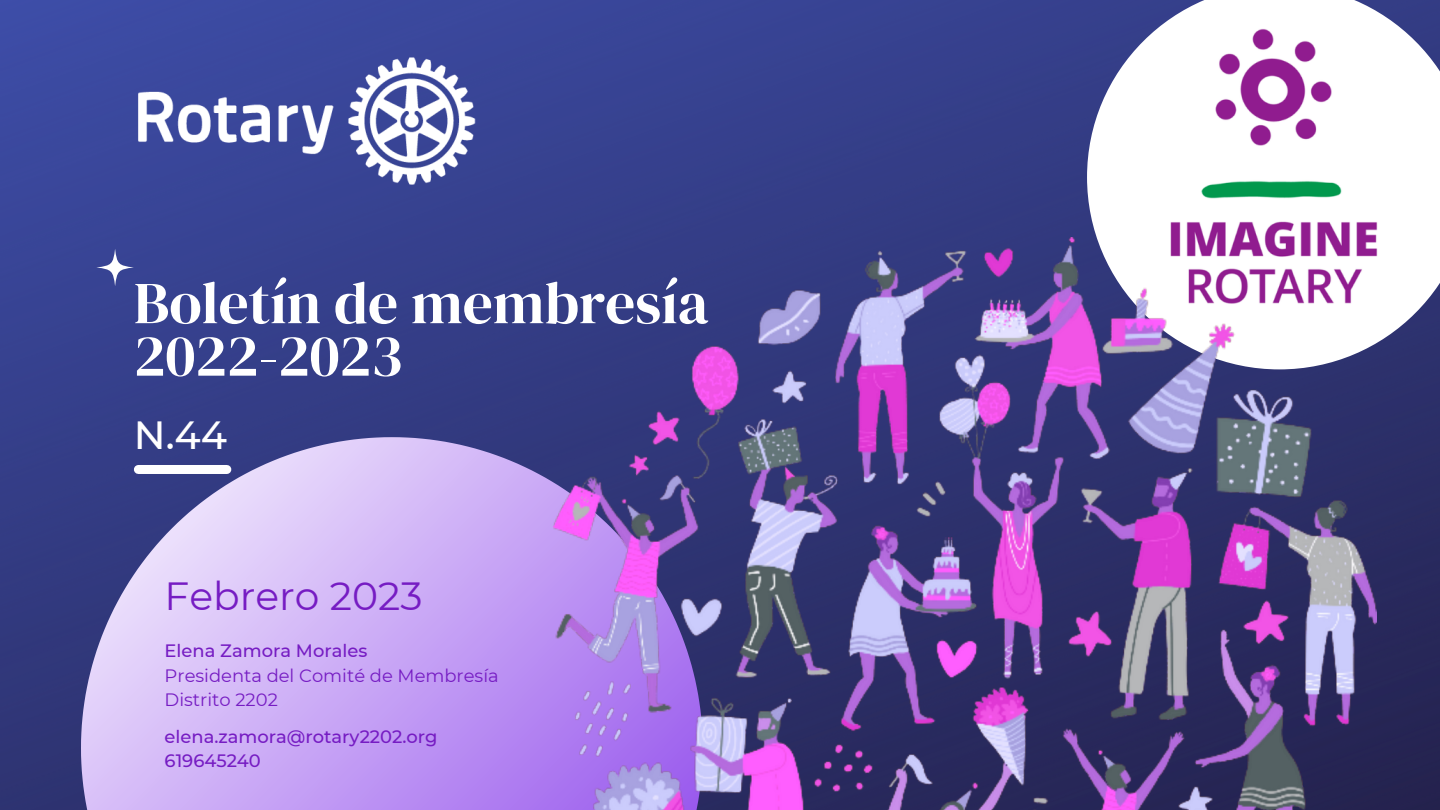
<style>
.page{position:relative;width:1440px;height:810px;background:#fff}
.page>*{position:absolute;margin:0;border:0;box-sizing:border-box;transform-origin:0 0}
.t1{font:59.4px/52.5px "DM Serif Display";color:#fff}
.t2{font:39.2px "Montserrat";color:#761cc3}
.t3{font:500 39.2px "Montserrat";color:#fff}
.t4{font:500 17.9px/24.5px "Montserrat";color:#761cc3}
.t5{font:17.9px/24.5px "Montserrat";color:#761cc3}
</style>
<div class="page">
<img style="left:0;top:0;width:1440px;height:810px">
<svg style="left:81px;top:437px;width:472px;height:373px;background:#bba2e7"></svg>
<div style="left:138px;top:465px;width:89px;height:9px;background:#fff"></div>
<svg style="left:96px;top:249px;width:38px;height:37px"></svg>
<img style="left:1087px;top:0;width:353px;height:369px">
<img style="left:96px;top:49px;width:393px;height:145px">
<img style="left:553px;top:238px;width:823px;height:572px">
<h1 class="t1" style="left:134px;top:276px;width:576px">Boletín de membresía<br>2022-2023</h1>
<h2 class="t3" style="left:134px;top:411px;width:95px">N.44</h2>
<h2 class="t2" style="left:165px;top:572px;width:259px">Febrero 2023</h2>
<p class="t4" style="left:165px;top:638px;width:204px">Elena Zamora Morales</p>
<p class="t5" style="left:165px;top:663px;width:336px">Presidenta del Comité de Membresía<br>Distrito 2202</p>
<p class="t4" style="left:165px;top:724px;width:274px">elena.zamora@rotary2202.org<br>619645240</p>
</div>
